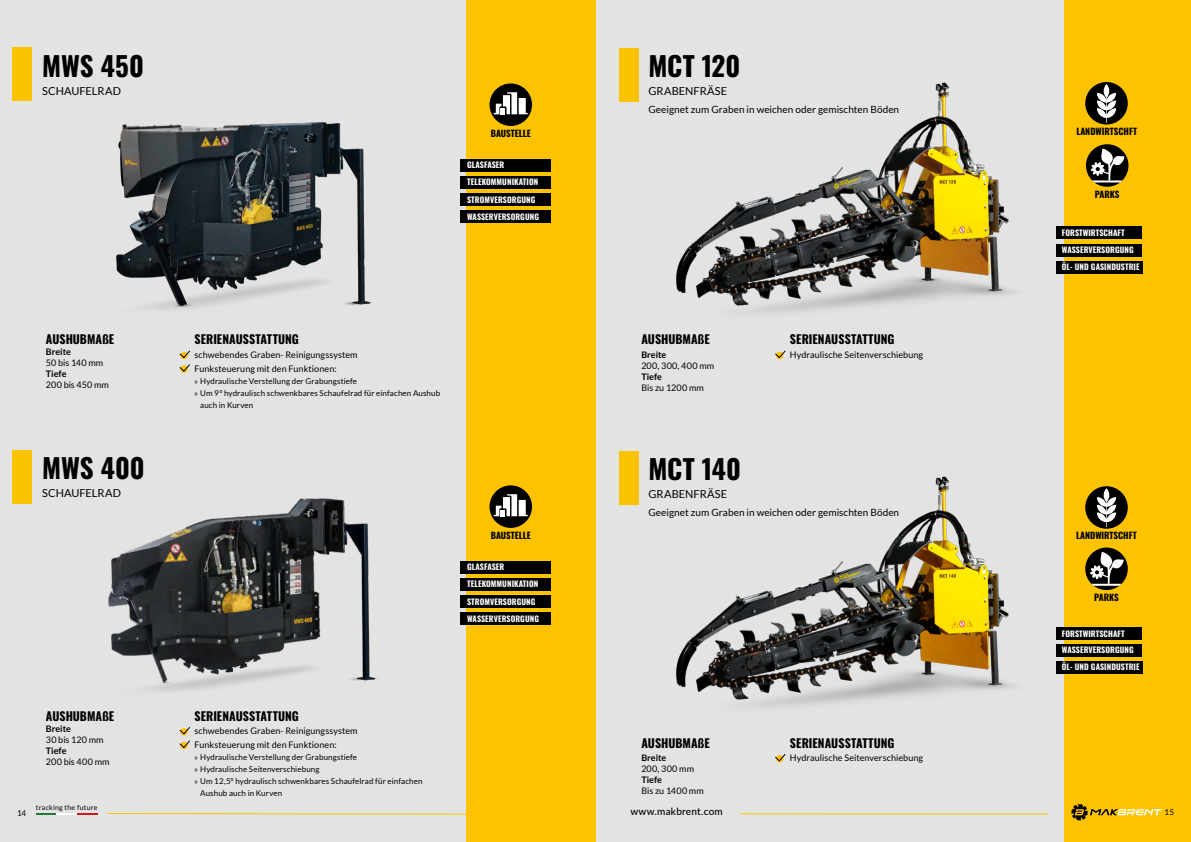
<style>
.page{position:relative;width:1191px;height:842px;background:#e3e3e3}
.page>*{position:absolute;margin:0;border:0;box-sizing:border-box;transform-origin:0 0}
.t1{font:700 27px "Oswald";color:#000}
.t2{font:700 12px "Oswald";color:#000}
.t3{font:11px "Lato";letter-spacing:.01em;color:#000}
.t4{font:10px "Lato";letter-spacing:.005em;color:#000}
.t5{font:500 10px "Lato";letter-spacing:.025em;color:#000}
.t6{font:9px/13.8px "Lato";letter-spacing:.01em;color:#000}
.t7{font:700 9px "Oswald";color:#000}
.t8{font:700 9px "Lato";color:#000}
.t9{font:9px "Lato";letter-spacing:.03em;color:#000}
.t10{font:8px "Lato";letter-spacing:.01em;color:#000}
.t11{font:700 8px/16.9px "Oswald";letter-spacing:.01em;color:#fff}
.t12{font:7px "Lato";letter-spacing:.035em;color:#000}
.s1{font-family:"Myriad Pro"}
</style>
<div class="page">
<div style="left:1064px;top:0;width:127px;height:842px;background:#fdc300"></div>
<svg style="left:740px;top:813px;width:308px;height:2px"></svg>
<hr style="left:36px;top:813px;width:20px;height:2px;background:#1d7d35">
<hr style="left:56px;top:813px;width:21px;height:2px;background:#fff">
<hr style="left:77px;top:813px;width:20px;height:2px;background:#cd1719">
<svg style="left:107px;top:813px;width:359px;height:2px"></svg>
<div style="left:466px;top:0;width:129px;height:842px;background:#fdc300"></div>
<svg style="left:1071px;top:804px;width:90px;height:16px"></svg>
<svg style="left:489px;top:83px;width:43px;height:43px"></svg>
<svg style="left:493px;top:92px;width:35px;height:22px"></svg>
<svg style="left:179px;top:350px;width:11px;height:8px"></svg>
<svg style="left:179px;top:364px;width:11px;height:8px"></svg>
<img style="left:116px;top:122px;width:255px;height:187px">
<svg style="left:179px;top:727px;width:11px;height:7px"></svg>
<svg style="left:179px;top:740px;width:11px;height:8px"></svg>
<img style="left:108px;top:498px;width:269px;height:193px">
<svg style="left:489px;top:485px;width:43px;height:43px"></svg>
<svg style="left:493px;top:494px;width:35px;height:22px"></svg>
<div style="left:1056px;top:227px;width:86px;height:12px;background:#000"></div>
<div style="left:1056px;top:244px;width:86px;height:13px;background:#000"></div>
<div style="left:1056px;top:261px;width:86px;height:13px;background:#000"></div>
<div style="left:776px;top:352px;width:7px;height:7px;background:#fdc300;border-radius:50%"></div>
<svg style="left:775px;top:350px;width:10px;height:8px"></svg>
<img style="left:676px;top:82px;width:337px;height:232px">
<img style="left:676px;top:476px;width:337px;height:232px">
<svg style="left:775px;top:754px;width:10px;height:7px"></svg>
<svg style="left:1085px;top:547px;width:42px;height:43px"></svg>
<div style="left:619px;top:48px;width:20px;height:53px;background:#fac300"></div>
<div style="left:12px;top:48px;width:20px;height:53px;background:#fac300"></div>
<div style="left:12px;top:450px;width:20px;height:53px;background:#fac300"></div>
<div style="left:619px;top:451px;width:20px;height:53px;background:#fac300"></div>
<div style="left:460px;top:159px;width:91px;height:12px;background:#000"></div>
<div style="left:460px;top:176px;width:91px;height:13px;background:#000"></div>
<div style="left:460px;top:193px;width:91px;height:13px;background:#000"></div>
<div style="left:460px;top:210px;width:91px;height:13px;background:#000"></div>
<div style="left:460px;top:561px;width:91px;height:12px;background:#000"></div>
<div style="left:460px;top:578px;width:91px;height:13px;background:#000"></div>
<div style="left:460px;top:595px;width:91px;height:13px;background:#000"></div>
<div style="left:460px;top:612px;width:91px;height:13px;background:#000"></div>
<svg style="left:1086px;top:144px;width:42px;height:43px"></svg>
<div style="left:1085px;top:82px;width:42px;height:43px;background:#000;border-radius:50%"></div>
<svg style="left:1097px;top:84px;width:19px;height:39px"></svg>
<div style="left:1085px;top:486px;width:42px;height:43px;background:#000;border-radius:50%"></div>
<svg style="left:1097px;top:488px;width:19px;height:39px"></svg>
<div style="left:1056px;top:627px;width:86px;height:13px;background:#000"></div>
<div style="left:1056px;top:644px;width:86px;height:13px;background:#000"></div>
<div style="left:1056px;top:662px;width:86px;height:12px;background:#000"></div>
<h1 class="t1" style="left:42px;top:52px;width:103px">MWS 450</h1>
<p class="t3" style="left:42px;top:85px;width:80px">SCHAUFELRAD</p>
<h2 class="t2" style="left:46px;top:333px;width:70px">AUSHUBMAßE</h2>
<p class="t8" style="left:46px;top:347px;width:27px">Breite</p>
<p class="t6" style="left:46px;top:356px;width:59px">50 bis 140 mm</p>
<p class="t8" style="left:46px;top:369px;width:22px">Tiefe</p>
<p class="t6" style="left:46px;top:378px;width:64px">200 bis 450 mm</p>
<h1 class="t1" style="left:42px;top:454px;width:104px">MWS 400</h1>
<p class="t3" style="left:42px;top:487px;width:80px">SCHAUFELRAD</p>
<h2 class="t2" style="left:46px;top:709px;width:70px">AUSHUBMAßE</h2>
<p class="t8" style="left:46px;top:723px;width:27px">Breite</p>
<p class="t6" style="left:46px;top:732px;width:59px">30 bis 120 mm</p>
<p class="t8" style="left:46px;top:745px;width:22px">Tiefe</p>
<p class="t6" style="left:46px;top:754px;width:65px">200 bis 400 mm</p>
<p class="t7" style="left:491px;top:129px;width:42px">BAUSTELLE</p>
<p class="t11" style="left:467px;top:157px;width:73px">GLASFASER<br>TELEKOMMUNIKATION</p>
<p class="t11" style="left:467px;top:192px;width:73px">STROMVERSORGUNG<br>WASSERVERSORGUNG</p>
<h2 class="t2" style="left:194px;top:333px;width:106px">SERIENAUSSTATTUNG</h2>
<p class="t6" style="left:194px;top:348px;width:165px">schwebendes Graben- Reinigungssystem<br>Funksteuerung mit den Funktionen:</p>
<p class="t10" style="left:194px;top:377px;width:164px"><span class="s1">»</span> Hydraulische Verstellung der Grabungstiefe</p>
<p class="t10" style="left:194px;top:389px;width:247px"><span class="s1">»</span> Um 9° hydraulisch schwenkbares Schaufelrad für einfachen Aushub</p>
<p class="t10" style="left:200px;top:401px;width:55px">auch in Kurven</p>
<h2 class="t2" style="left:194px;top:709px;width:106px">SERIENAUSSTATTUNG</h2>
<p class="t6" style="left:194px;top:724px;width:165px">schwebendes Graben- Reinigungssystem<br>Funksteuerung mit den Funktionen:</p>
<p class="t10" style="left:194px;top:753px;width:164px"><span class="s1">»</span> Hydraulische Verstellung der Grabungstiefe</p>
<p class="t10" style="left:194px;top:765px;width:126px"><span class="s1">»</span> Hydraulische Seitenverschiebung</p>
<p class="t10" style="left:194px;top:777px;width:230px"><span class="s1">»</span> Um 12,5° hydraulisch schwenkbares Schaufelrad für einfachen</p>
<p class="t10" style="left:200px;top:789px;width:84px">Aushub auch in Kurven</p>
<p class="t7" style="left:491px;top:531px;width:42px">BAUSTELLE</p>
<p class="t11" style="left:467px;top:559px;width:73px">GLASFASER<br>TELEKOMMUNIKATION</p>
<p class="t11" style="left:467px;top:594px;width:73px">STROMVERSORGUNG<br>WASSERVERSORGUNG</p>
<h1 class="t1" style="left:648px;top:52px;width:93px">MCT 120</h1>
<p class="t3" style="left:648px;top:85px;width:80px">GRABENFRÄSE</p>
<p class="t4" style="left:648px;top:103px;width:252px">Geeignet zum Graben in weichen oder gemischten Böden</p>
<h2 class="t2" style="left:641px;top:333px;width:70px">AUSHUBMAßE</h2>
<p class="t8" style="left:641px;top:350px;width:27px">Breite</p>
<p class="t9" style="left:641px;top:361px;width:74px">200, 300, 400 mm</p>
<p class="t8" style="left:641px;top:372px;width:22px">Tiefe</p>
<p class="t6" style="left:641px;top:381px;width:64px">Bis zu 1200 mm</p>
<h2 class="t2" style="left:790px;top:333px;width:106px">SERIENAUSSTATTUNG</h2>
<p class="t6" style="left:790px;top:348px;width:135px">Hydraulische Seitenverschiebung</p>
<h1 class="t1" style="left:648px;top:455px;width:94px">MCT 140</h1>
<p class="t3" style="left:648px;top:488px;width:80px">GRABENFRÄSE</p>
<p class="t4" style="left:648px;top:507px;width:252px">Geeignet zum Graben in weichen oder gemischten Böden</p>
<h2 class="t2" style="left:641px;top:736px;width:70px">AUSHUBMAßE</h2>
<p class="t8" style="left:641px;top:753px;width:27px">Breite</p>
<p class="t6" style="left:641px;top:762px;width:54px">200, 300 mm</p>
<p class="t8" style="left:641px;top:775px;width:22px">Tiefe</p>
<p class="t6" style="left:641px;top:784px;width:64px">Bis zu 1400 mm</p>
<h2 class="t2" style="left:790px;top:736px;width:106px">SERIENAUSSTATTUNG</h2>
<p class="t6" style="left:790px;top:751px;width:135px">Hydraulische Seitenverschiebung</p>
<p class="t7" style="left:1076px;top:127px;width:62px">LANDWIRTSCHFT</p>
<p class="t7" style="left:1094px;top:190px;width:26px">PARKS</p>
<p class="t11" style="left:1061px;top:225px;width:79px">FORSTWIRTSCHAFT<br>WASSERVERSORGUNG<br>ÖL- UND GASINDUSTRIE</p>
<p class="t7" style="left:1076px;top:531px;width:62px">LANDWIRTSCHFT</p>
<p class="t7" style="left:1094px;top:593px;width:26px">PARKS</p>
<p class="t11" style="left:1061px;top:625px;width:79px">FORSTWIRTSCHAFT<br>WASSERVERSORGUNG<br>ÖL- UND GASINDUSTRIE</p>
<p class="t12" style="left:36px;top:803px;width:63px">tracking the future</p>
<p class="t10" style="left:17px;top:808px;width:11px">14</p>
<p class="t5" style="left:630px;top:804px;width:94px">www.makbrent.com</p>
<p class="t10" style="left:1164px;top:808px;width:11px">15</p>
</div>
